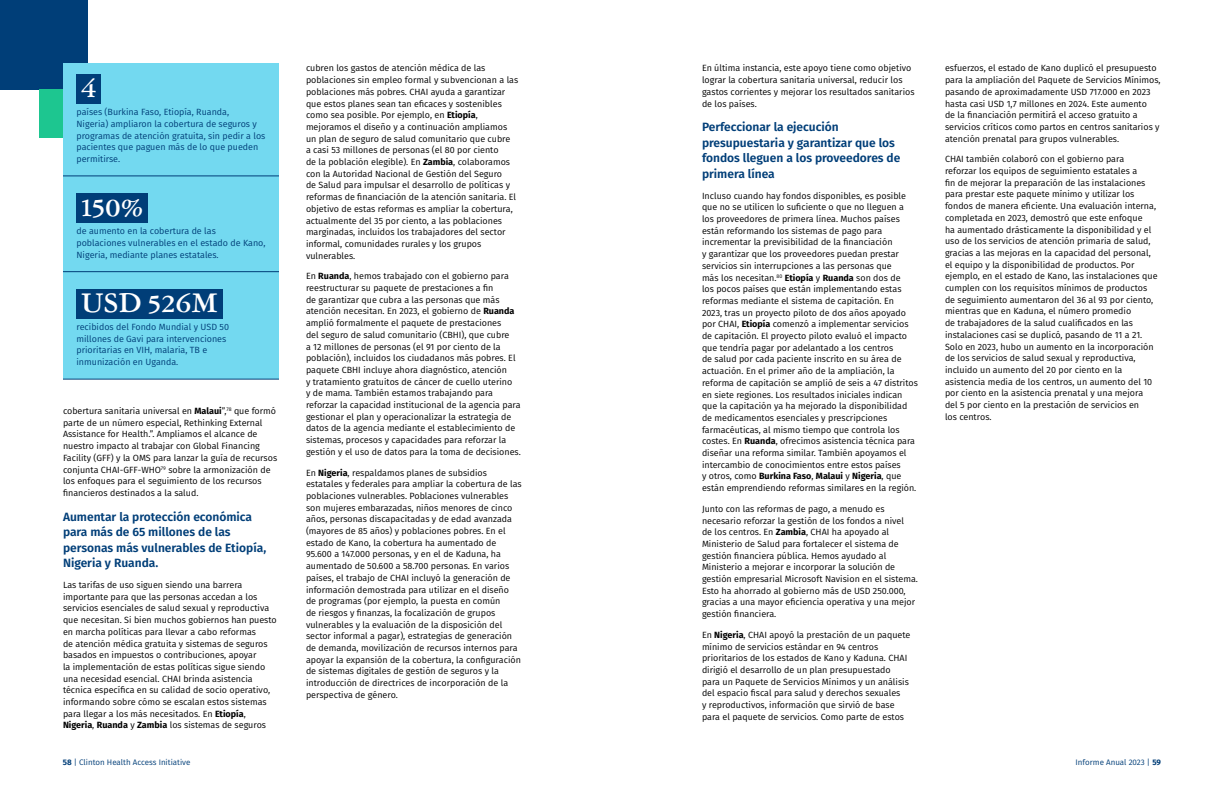
<style>
.page{position:relative;width:1224px;height:792px;background:#fff}
.page>*{position:absolute;margin:0;border:0;box-sizing:border-box;transform-origin:0 0}
.Highlight_box_-_number{font:700 27px "Garamond ATF Subhead";color:#fff}
.Heading_3{font:600 12px/15.6px "Fira Sans";color:#003e78}
.t1{font:9px/11.7px "Fira Sans";color:#000}
.Highlight_box_-_paragraph{font:9px/11.7px "Fira Sans";color:#003e78}
.t2{font:8px "Fira Sans";color:#003e78}
.s1{font-weight:700}
</style>
<div class="page">
<div style="left:0;top:0;width:88px;height:89px;background:#003e78"></div>
<div style="left:39px;top:89px;width:49px;height:49px;background:#1dc690"></div>
<div style="left:63px;top:63px;width:216px;height:316px;background:#73d9f0"></div>
<div style="left:76px;top:74px;width:25px;height:30px;background:#003e78"></div>
<hr style="left:63px;top:175px;width:216px;height:1px;background:#003e78">
<div style="left:76px;top:193px;width:72px;height:30px;background:#003e78"></div>
<hr style="left:63px;top:271px;width:216px;height:1px;background:#003e78">
<div style="left:76px;top:289px;width:147px;height:29px;background:#003e78"></div>
<hr style="left:63px;top:379px;width:216px;height:1px;background:#003e78">
<p class="Highlight_box_-_number" style="left:81px;top:69px;width:17px">4</p>
<p class="Highlight_box_-_paragraph" style="left:76px;top:106px;width:191px">países (Burkina Faso, Etiopía, Ruanda,<br>Nigeria) ampliaron la cobertura de seguros y programas de atención gratuita, sin pedir a los pacientes que paguen más de lo que pueden permitirse.</p>
<p class="Highlight_box_-_number" style="left:81px;top:188px;width:64px">150%</p>
<p class="Highlight_box_-_paragraph" style="left:76px;top:225px;width:190px">de aumento en la cobertura de las poblaciones vulnerables en el estado de Kano,<br>Nigeria, mediante planes estatales.</p>
<p class="Highlight_box_-_number" style="left:81px;top:284px;width:139px">USD 526M</p>
<p class="Highlight_box_-_paragraph" style="left:76px;top:321px;width:154px">recibidos del Fondo Mundial y USD 50 millones de Gavi para intervenciones prioritarias en VIH, malaria, TB e inmunización en Uganda.</p>
<p class="t1" style="left:63px;top:405px;width:216px">cobertura sanitaria universal en <span class="s1">Malaui</span>”,<sup>78</sup> que formó parte de un número especial, Rethinking External Assistance for Health.”. Ampliamos el alcance de nuestro impacto al trabajar con Global Financing Facility (GFF) y la OMS para lanzar la guía de recursos conjunta CHAI-GFF-WHO<sup>79</sup> sobre la armonización de los enfoques para el seguimiento de los recursos financieros destinados a la salud.</p>
<p class="Heading_3" style="left:63px;top:508px;width:205px">Aumentar la protección económica para más de 65 millones de las personas más vulnerables de Etiopía,<br>Nigeria y Ruanda.</p>
<p class="t1" style="left:63px;top:579px;width:215px">Las tarifas de uso siguen siendo una barrera importante para que las personas accedan a los servicios esenciales de salud sexual y reproductiva que necesitan. Si bien muchos gobiernos han puesto en marcha políticas para llevar a cabo reformas<br>de atención médica gratuita y sistemas de seguros basados en impuestos o contribuciones, apoyar<br>la implementación de estas políticas sigue siendo una necesidad esencial. CHAI brinda asistencia técnica específica en su calidad de socio operativo, informando sobre cómo se escalan estos sistemas para llegar a los más necesitados. En <span class="s1">Etiopía</span>, <span class="s1">Nigeria</span>, <span class="s1">Ruanda</span> y <span class="s1">Zambia</span> los sistemas de seguros</p>
<p class="t1" style="left:306px;top:62px;width:214px">cubren los gastos de atención médica de las poblaciones sin empleo formal y subvencionan a las poblaciones más pobres. CHAI ayuda a garantizar que estos planes sean tan eficaces y sostenibles como sea posible. Por ejemplo, en <span class="s1">Etiopía</span>, mejoramos el diseño y a continuación ampliamos un plan de seguro de salud comunitario que cubre<br>a casi 53 millones de personas (el 80 por ciento<br>de la población elegible). En <span class="s1">Zambia</span>, colaboramos con la Autoridad Nacional de Gestión del Seguro<br>de Salud para impulsar el desarrollo de políticas y reformas de financiación de la atención sanitaria. El objetivo de estas reformas es ampliar la cobertura, actualmente del 35 por ciento, a las poblaciones marginadas, incluidos los trabajadores del sector informal, comunidades rurales y los grupos vulnerables.</p>
<p class="t1" style="left:306px;top:270px;width:216px">En <span class="s1">Ruanda</span>, hemos trabajado con el gobierno para reestructurar su paquete de prestaciones a fin<br>de garantizar que cubra a las personas que más atención necesitan. En 2023, el gobierno de <span class="s1">Ruanda </span>amplió formalmente el paquete de prestaciones<br>del seguro de salud comunitario (CBHI), que cubre<br>a 12 millones de personas (el 91 por ciento de la población), incluidos los ciudadanos más pobres. El paquete CBHI incluye ahora diagnóstico, atención<br>y tratamiento gratuitos de cáncer de cuello uterino<br>y de mama. También estamos trabajando para reforzar la capacidad institucional de la agencia para gestionar el plan y operacionalizar la estrategia de datos de la agencia mediante el establecimiento de sistemas, procesos y capacidades para reforzar la gestión y el uso de datos para la toma de decisiones.</p>
<p class="t1" style="left:306px;top:466px;width:217px">En <span class="s1">Nigeria</span>, respaldamos planes de subsidios estatales y federales para ampliar la cobertura de las poblaciones vulnerables. Poblaciones vulnerables son mujeres embarazadas, niños menores de cinco años, personas discapacitadas y de edad avanzada (mayores de 85 años) y poblaciones pobres. En el estado de Kano, la cobertura ha aumentado de 95.600 a 147.000 personas, y en el de Kaduna, ha aumentado de 50.600 a 58.700 personas. En varios países, el trabajo de CHAI incluyó la generación de información demostrada para utilizar en el diseño<br>de programas (por ejemplo, la puesta en común<br>de riesgos y finanzas, la focalización de grupos vulnerables y la evaluación de la disposición del sector informal a pagar), estrategias de generación de demanda, movilización de recursos internos para apoyar la expansión de la cobertura, la configuración de sistemas digitales de gestión de seguros y la introducción de directrices de incorporación de la perspectiva de género.</p>
<p class="t1" style="left:702px;top:62px;width:214px">En última instancia, este apoyo tiene como objetivo lograr la cobertura sanitaria universal, reducir los gastos corrientes y mejorar los resultados sanitarios de los países.</p>
<p class="Heading_3" style="left:702px;top:118px;width:200px">Perfeccionar la ejecución presupuestaria y garantizar que los fondos lleguen a los proveedores de primera línea</p>
<p class="t1" style="left:702px;top:189px;width:217px">Incluso cuando hay fondos disponibles, es posible que no se utilicen lo suficiente o que no lleguen a los proveedores de primera línea. Muchos países están reformando los sistemas de pago para incrementar la previsibilidad de la financiación<br>y garantizar que los proveedores puedan prestar servicios sin interrupciones a las personas que<br>más los necesitan. <sup>80</sup> <span class="s1">Etiopía</span> y <span class="s1">Ruanda</span> son dos de<br>los pocos países que están implementando estas reformas mediante el sistema de capitación. En<br>2023, tras un proyecto piloto de dos años apoyado por CHAI, <span class="s1">Etiopía</span> comenzó a implementar servicios de capitación. El proyecto piloto evaluó el impacto que tendría pagar por adelantado a los centros<br>de salud por cada paciente inscrito en su área de actuación. En el primer año de la ampliación, la reforma de capitación se amplió de seis a 47 distritos en siete regiones. Los resultados iniciales indican que la capitación ya ha mejorado la disponibilidad de medicamentos esenciales y prescripciones farmacéuticas, al mismo tiempo que controla los costes. En <span class="s1">Ruanda</span>, ofrecimos asistencia técnica para diseñar una reforma similar. También apoyamos el intercambio de conocimientos entre estos países<br>y otros, como <span class="s1">Burkina Faso</span>, <span class="s1">Malaui</span> y <span class="s1">Nigeria</span>, que están emprendiendo reformas similares en la región.</p>
<p class="t1" style="left:702px;top:503px;width:217px">Junto con las reformas de pago, a menudo es necesario reforzar la gestión de los fondos a nivel<br>de los centros. En <span class="s1">Zambia</span>, CHAI ha apoyado al Ministerio de Salud para fortalecer el sistema de gestión financiera pública. Hemos ayudado al Ministerio a mejorar e incorporar la solución de gestión empresarial Microsoft Navision en el sistema.<br>Esto ha ahorrado al gobierno más de USD 250.000, gracias a una mayor eficiencia operativa y una mejor gestión financiera.</p>
<p class="t1" style="left:702px;top:629px;width:210px">En <span class="s1">Nigeria</span>, CHAI apoyó la prestación de un paquete mínimo de servicios estándar en 94 centros prioritarios de los estados de Kano y Kaduna. CHAI dirigió el desarrollo de un plan presupuestado para un Paquete de Servicios Mínimos y un análisis del espacio fiscal para salud y derechos sexuales<br>y reproductivos, información que sirvió de base para el paquete de servicios. Como parte de estos</p>
<p class="t1" style="left:945px;top:62px;width:217px">esfuerzos, el estado de Kano duplicó el presupuesto para la ampliación del Paquete de Servicios Mínimos, pasando de aproximadamente USD 717.000 en 2023 hasta casi USD 1,7 millones en 2024. Este aumento<br>de la financiación permitirá el acceso gratuito a servicios críticos como partos en centros sanitarios y atención prenatal para grupos vulnerables.</p>
<p class="t1" style="left:945px;top:153px;width:214px">CHAI también colaboró con el gobierno para reforzar los equipos de seguimiento estatales a<br>fin de mejorar la preparación de las instalaciones para prestar este paquete mínimo y utilizar los fondos de manera eficiente. Una evaluación interna, completada en 2023, demostró que este enfoque<br>ha aumentado drásticamente la disponibilidad y el uso de los servicios de atención primaria de salud, gracias a las mejoras en la capacidad del personal, el equipo y la disponibilidad de productos. Por ejemplo, en el estado de Kano, las instalaciones que cumplen con los requisitos mínimos de productos de seguimiento aumentaron del 36 al 93 por ciento, mientras que en Kaduna, el número promedio<br>de trabajadores de la salud cualificados en las instalaciones casi se duplicó, pasando de 11 a 21.<br>Solo en 2023, hubo un aumento en la incorporación de los servicios de salud sexual y reproductiva, incluido un aumento del 20 por ciento en la asistencia media de los centros, un aumento del 10 por ciento en la asistencia prenatal y una mejora del 5 por ciento en la prestación de servicios en<br>los centros.</p>
<p class="t2" style="left:63px;top:756px;width:129px"><span class="s1">58</span> | Clinton Health Access Initiative</p>
<p class="t2" style="left:1076px;top:756px;width:87px">Informe Anual 2023 | <span class="s1">59</span></p>
</div>
